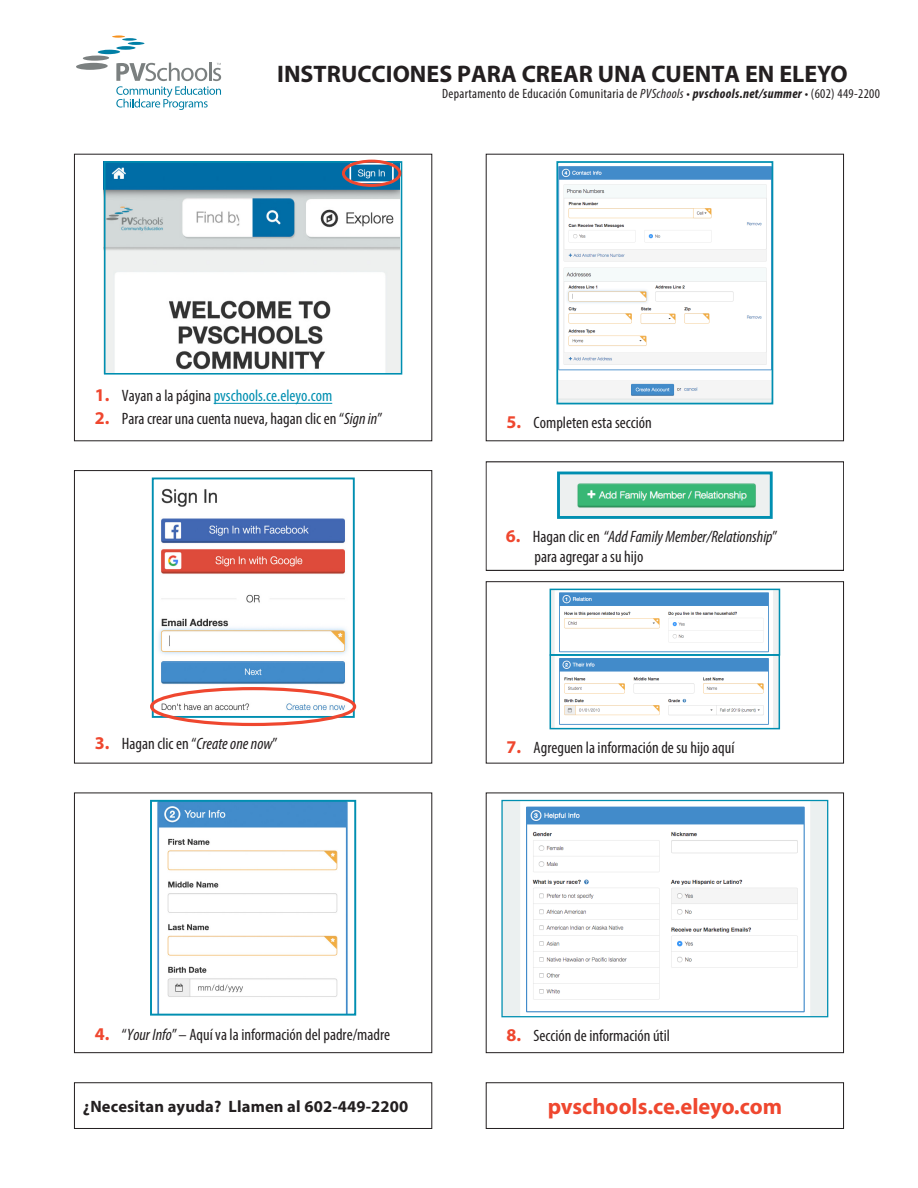
<style>
.page{position:relative;width:918px;height:1188px;background:#fff}
.page>*{position:absolute;margin:0;border:0;box-sizing:border-box;transform-origin:0 0}
.t1{font:700 24px "Myriad Pro";color:#231f20}
.Eleyo_URL{font:700 22.5px "Myriad Pro";color:#ef472f}
.t2{font:condensed 16.5px/19.6px "Myriad Pro";color:#231f20}
.t3{font:condensed 16.5px "Myriad Pro";color:#008fb1}
.t4{font:700 16.5px "Myriad Pro";letter-spacing:.01em;color:#231f20}
.t5{font:condensed 13.5px "Myriad Pro";letter-spacing:.025em;color:#231f20}
.s1{font-style:italic}
.s2{font-weight:700;font-style:italic}
.s3{font-weight:700;font-stretch:normal;font-size:18px;color:#ef472f}
.s4{color:#231f20}
</style>
<div class="page">
<img style="left:559px;top:166px;width:211px;height:235px">
<div style="left:556px;top:161px;width:217px;height:243px;border:2px solid #008fb1"></div>
<img style="left:561px;top:476px;width:208px;height:39px">
<div style="left:557px;top:472px;width:216px;height:47px;border:3px solid #008fb1"></div>
<div style="left:486px;top:462px;width:358px;height:109px;border:1px solid #231f20"></div>
<img style="left:553px;top:592px;width:224px;height:134px">
<div style="left:550px;top:589px;width:230px;height:67px;border:2px solid #008fb1"></div>
<div style="left:550px;top:654px;width:230px;height:75px;border:2px solid #008fb1"></div>
<div style="left:486px;top:581px;width:358px;height:182px;border:1px solid #231f20"></div>
<img style="left:503px;top:802px;width:323px;height:213px">
<div style="left:501px;top:800px;width:327px;height:217px;border:1px solid #008fb1"></div>
<div style="left:486px;top:793px;width:358px;height:260px;border:1px solid #231f20"></div>
<div style="left:486px;top:1083px;width:358px;height:46px;border:1px solid #231f20"></div>
<div style="left:74px;top:1083px;width:358px;height:46px;border:1px solid #231f20"></div>
<img style="left:103px;top:161px;width:296px;height:212px">
<div style="left:104px;top:161px;width:298px;height:214px;border:2px solid #008fb1"></div>
<img style="left:155px;top:488px;width:197px;height:227px">
<div style="left:152px;top:478px;width:203px;height:240px;border:2px solid #008fb1"></div>
<div style="left:150px;top:687px;width:206px;height:39px;border:3px solid #ef472f;border-radius:50%"></div>
<div style="left:74px;top:470px;width:358px;height:293px;border:1px solid #231f20"></div>
<img style="left:157px;top:803px;width:191px;height:210px">
<div style="left:150px;top:800px;width:206px;height:216px;border:2px solid #008fb1"></div>
<div style="left:74px;top:793px;width:358px;height:260px;border:1px solid #231f20"></div>
<div style="left:342px;top:160px;width:59px;height:27px;border:3px solid #ef472f;border-radius:50%"></div>
<svg style="left:116px;top:46px;width:20px;height:4px"></svg>
<hr style="left:127px;top:42px;width:18px;height:3px;background:#007fa5;border-radius:50%">
<hr style="left:122px;top:38px;width:15px;height:3px;background:#007fa5;border-radius:50%">
<svg style="left:112px;top:35px;width:13px;height:3px"></svg>
<svg style="left:76px;top:50px;width:145px;height:60px"></svg>
<hr style="left:214px;top:403px;width:118px;height:1px;background:#008fb1">
<p class="t1" style="left:277px;top:58px;width:572px">INSTRUCCIONES PARA CREAR UNA CUENTA EN ELEYO</p>
<p class="t5" style="left:442px;top:85px;width:439px">Departamento de Educación Comunitaria de <span class="s1">PVSchools</span> • <span class="s2">pvschools.net/summer</span> • (602) 449-2200</p>
<p class="t3" style="left:95px;top:386px;width:239px"><span class="s3">1.</span> <span class="s4">Vayan a la página</span> pvschools.ce.eleyo.com</p>
<p class="t2" style="left:95px;top:409px;width:289px"><span class="s3">2.</span> Para crear una cuenta nueva, hagan clic en “<span class="s1">Sign in</span>”</p>
<p class="t2" style="left:95px;top:734px;width:184px"><span class="s3">3.</span> Hagan clic en “<span class="s1">Create one now</span>”</p>
<p class="t2" style="left:95px;top:1024px;width:297px"><span class="s3">4.</span> “<span class="s1">Your Info</span>” – Aquí va la información del padre/madre</p>
<p class="t2" style="left:507px;top:412px;width:147px"><span class="s3">5.</span> Completen esta sección</p>
<p class="t2" style="left:534px;top:527px;width:245px;text-indent:-28px"><span class="s3">6.</span> Hagan clic en “<span class="s1">Add Family Member/Relationship</span>” para agregar a su hijo</p>
<p class="t2" style="left:507px;top:737px;width:229px"><span class="s3">7.</span> Agreguen la información de su hijo aquí</p>
<p class="t2" style="left:507px;top:1025px;width:165px"><span class="s3">8.</span> Sección de información útil</p>
<p class="t4" style="left:83px;top:1095px;width:327px">¿Necesitan ayuda? Llamen al 602-449-2200</p>
<p class="Eleyo_URL" style="left:548px;top:1092px;width:236px">pvschools.ce.eleyo.com</p>
</div>
